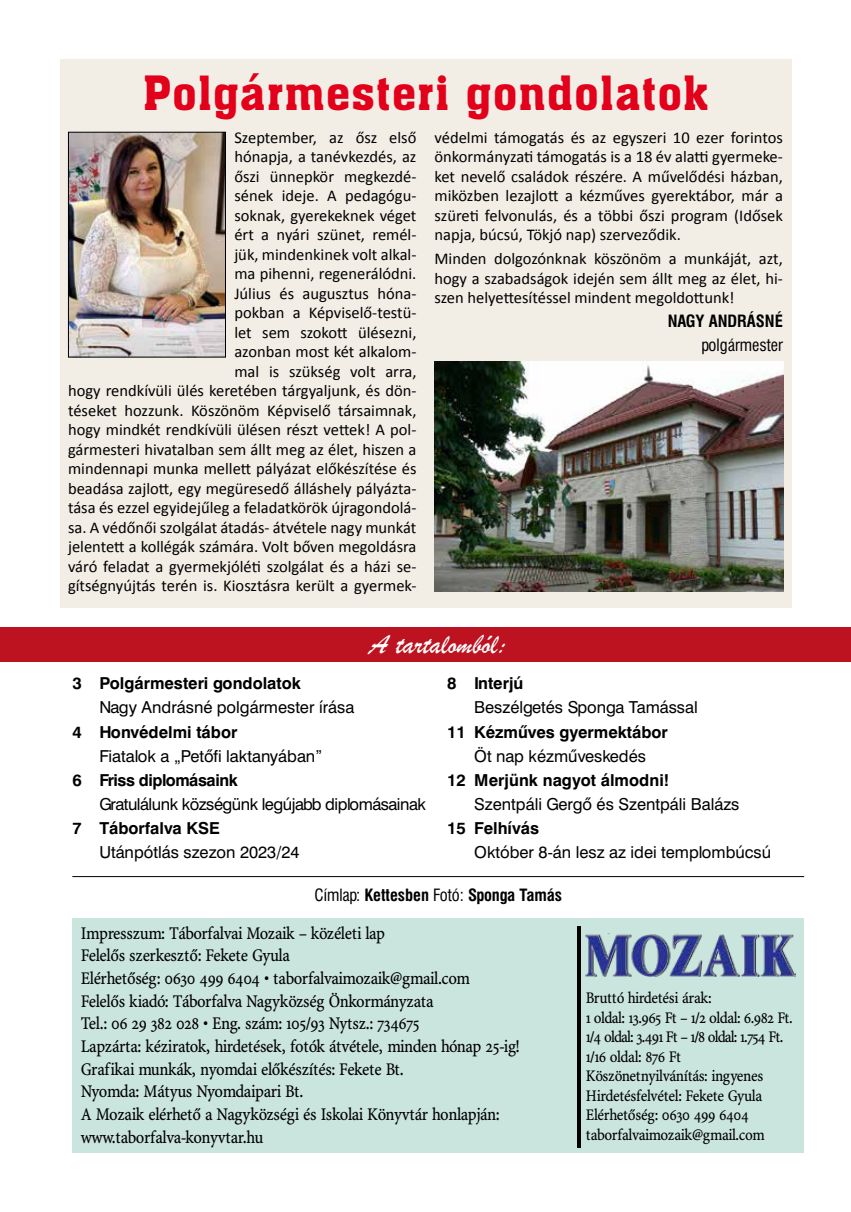
<style>
.page{position:relative;width:851px;height:1212px;background:#fff}
.page>*{position:absolute;margin:0;border:0;box-sizing:border-box;transform-origin:0 0}
.t1{font:46.5px "Aachen PFL";letter-spacing:.015em;color:#e2001a}
.t2{font:28.5px "Brush Script";color:#fff}
.t3{font:17.85px/22.6px "Minion PFL";color:#000;scale:.92 1}
.t4{font:16.5px/19.5px "Calibri";color:#000;text-align:justify}
.t5{font:16.5px "Swiss 721 PFL";color:#000}
.t6{font:700 16.5px "Swiss 721 PFL";color:#000}
.t7{font:700 16.5px "Swiss 721 Cn PFL";color:#000}
.t8{font:16.5px "Swiss 721 PFL";letter-spacing:-.03em;color:#000}
.t9{font:700 16.5px "Swiss 721 PFL";letter-spacing:-.025em;color:#000}
.t10{font:16.5px "Swiss 721 Cn PFL";color:#000}
.t11{font:16.35px/19.5px "Minion PFL";color:#000;scale:.92 1}
.s1{font-weight:400}
</style>
<div class="page">
<div style="left:72px;top:918px;width:732px;height:234px;background:#cae4de"></div>
<hr style="left:577px;top:926px;width:3px;height:221px;background:#000">
<img style="left:585px;top:933px;width:210px;height:43px">
<div style="left:0;top:627px;width:850px;height:35px;background:#bd1220"></div>
<hr style="left:72px;top:876px;width:732px;height:1px;background:#000">
<div style="left:60px;top:60px;width:731px;height:548px;background:#f2eee6"></div>
<img style="left:70px;top:134px;width:154px;height:221px">
<div style="left:68px;top:132px;width:158px;height:225px;border:1px solid #000"></div>
<img style="left:434px;top:362px;width:349px;height:230px">
<h1 class="t1" style="left:143px;top:64px;width:567px">Polgármesteri gondolatok</h1>
<p class="t4" style="left:68px;top:127px;width:350px;text-align:right">Szeptember, az ősz első<br>hónapja, a tanévkezdés, az<br>őszi ünnepkör megkezdé-<br>sének ideje. A pedagógu-<br>soknak, gyerekeknek véget<br>ért a nyári szünet, remél-<br>jük, mindenkinek volt alkal-<br>ma pihenni, regenerálódni.<br>Július és augusztus hóna-<br>pokban a Képviselő-testü-<br>let sem szokott ülésezni,<br>azonban most két alkalom-<br>mal is szükség volt arra,<br>hogy rendkívüli ülés keretében tárgyaljunk, és dön&shy;téseket hozzunk. Köszönöm Képviselő társaimnak, hogy mindkét rendkívüli ülésen részt vettek! A pol&shy;gármesteri hivatalban sem állt meg az élet, hiszen a mindennapi munka mellett pályázat előkészítése és beadása zajlott, egy megüresedő álláshely pályázta&shy;tása és ezzel egyidejűleg a feladatkörök újragondolá&shy;sa. A védőnői szolgálat átadás- átvétele nagy munkát jelentett a kollégák számára. Volt bőven megoldásra váró feladat a gyermekjóléti szolgálat és a házi se&shy;gítségnyújtás terén is. Kiosztásra került a gyermek-</p>
<p class="t4" style="left:434px;top:127px;width:350px">védelmi támogatás és az egyszeri 10 ezer forintos önkormányzati támogatás is a 18 év alatti gyermeke&shy;ket nevelő családok részére. A művelődési házban, miközben lezajlott a kézműves gyerektábor, már a szüreti felvonulás, és a többi őszi program (Idősek napja, búcsú, Tökjó nap) szerveződik.</p>
<p class="t4" style="left:434px;top:248px;width:350px">Minden dolgozónknak köszönöm a munkáját, azt, hogy a szabadságok idején sem állt meg az élet, hi&shy;szen helyettesítéssel mindent megoldottunk!</p>
<p class="t7" style="left:667px;top:311px;width:116px">NAGY ANDRÁSNÉ</p>
<p class="t10" style="left:701px;top:335px;width:83px">polgármester</p>
<h2 class="t2" style="left:369px;top:627px;width:139px">A tartalomból:</h2>
<p class="t6" style="left:72px;top:673px;width:230px">3 Polgármesteri gondolatok</p>
<p class="t5" style="left:99px;top:697px;width:256px">Nagy Andrásné polgármester írása</p>
<p class="t6" style="left:72px;top:722px;width:166px">4 Honvédelmi tábor</p>
<p class="t5" style="left:99px;top:746px;width:224px">Fiatalok a „Petőfi laktanyában”</p>
<p class="t9" style="left:72px;top:770px;width:167px">6 Friss diplomásaink</p>
<p class="t8" style="left:99px;top:794px;width:328px">Gratulálunk községünk legújabb diplomásainak</p>
<p class="t6" style="left:72px;top:818px;width:149px">7 Táborfalva KSE</p>
<p class="t5" style="left:99px;top:842px;width:201px">Utánpótlás szezon 2023/24</p>
<p class="t6" style="left:447px;top:673px;width:78px">8 Interjú</p>
<p class="t5" style="left:474px;top:697px;width:225px">Beszélgetés Sponga Tamással</p>
<p class="t6" style="left:447px;top:722px;width:222px">11 Kézműves gyermektábor</p>
<p class="t5" style="left:474px;top:746px;width:173px">Öt nap kézműveskedés</p>
<p class="t6" style="left:447px;top:770px;width:223px">12 Merjünk nagyot álmodni!</p>
<p class="t5" style="left:474px;top:794px;width:267px">Szentpáli Gergő és Szentpáli Balázs</p>
<p class="t6" style="left:447px;top:818px;width:93px">15 Felhívás</p>
<p class="t5" style="left:474px;top:842px;width:298px">Október 8-án lesz az idei templombúcsú</p>
<p class="t7" style="left:314px;top:885px;width:249px"><span class="s1">Címlap:</span> Kettesben <span class="s1">Fotó:</span> Sponga Tamás</p>
<p class="t3" style="left:81px;top:922px;width:478px">Impresszum: Táborfalvai Mozaik – közéleti lap<br>Felelős szerkesztő: Fekete Gyula<br>Elérhetőség: 0630 499 6404 • taborfalvaimozaik@gmail.com<br>Felelős kiadó: Táborfalva Nagyközség Önkormányzata<br>Tel.: 06 29 382 028 • Eng. szám: 105/93 Nytsz.: 734675<br>Lapzárta: kéziratok, hirdetések, fotók átvétele, minden hónap 25-ig!<br>Grafikai munkák, nyomdai előkészítés: Fekete Bt.<br>Nyomda: Mátyus Nyomdaipari Bt.<br>A Mozaik elérhető a Nagyközségi és Iskolai Könyvtár honlapján: www.taborfalva-konyvtar.hu</p>
<p class="t11" style="left:585px;top:988px;width:226px">Bruttó hirdetési árak:<br>1 oldal: 13.965 Ft – 1/2 oldal: 6.982 Ft.<br>1/4 oldal: 3.491 Ft – 1/8 oldal: 1.754 Ft.<br>1/16 oldal: 876 Ft<br>Köszönetnyilvánítás: ingyenes<br>Hirdetésfelvétel: Fekete Gyula<br>Elérhetőség: 0630 499 6404 taborfalvaimozaik@gmail.com</p>
</div>
